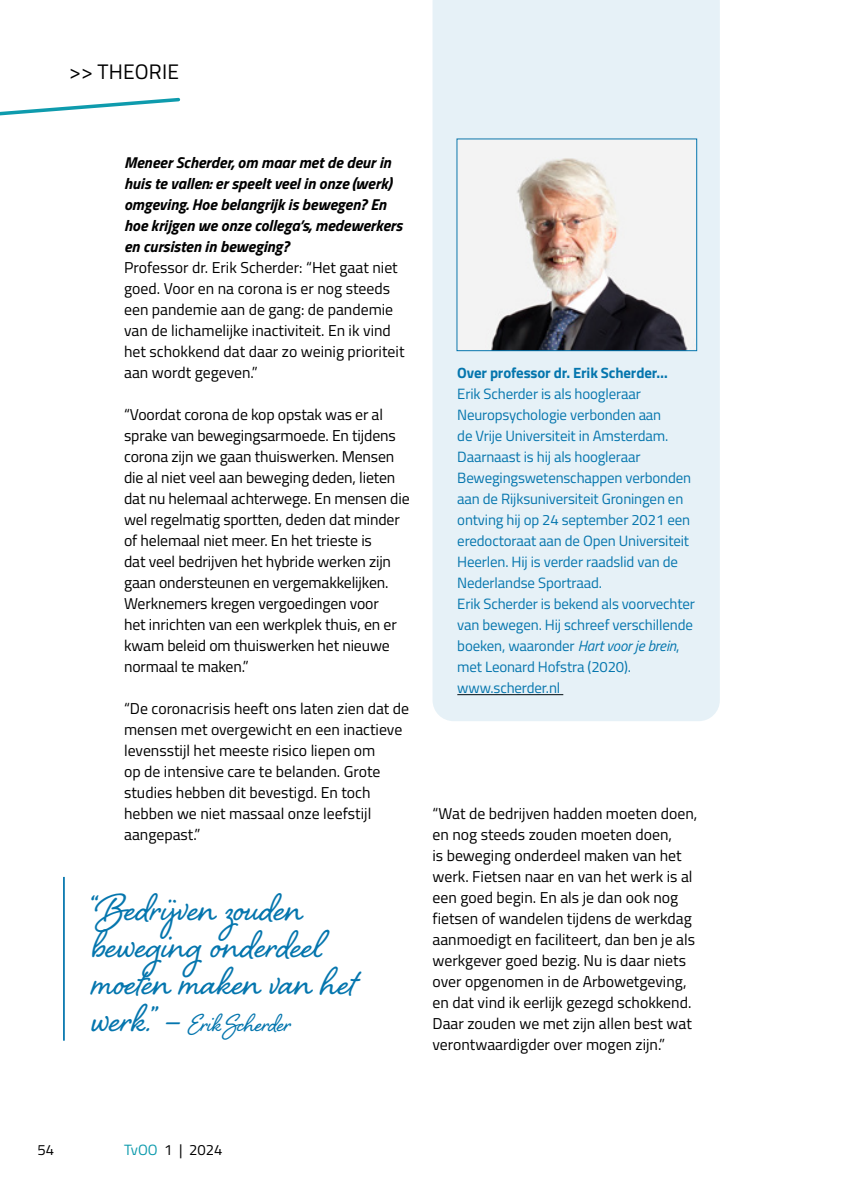
<style>
.page{position:relative;width:844px;height:1191px;background:#fff}
.page>*{position:absolute;margin:0;border:0;box-sizing:border-box;transform-origin:0 0}
.t1{font:49px/36.8px "Shelby";color:#0576ae}
.t2{font:31.5px "Shelby";letter-spacing:-.01em;color:#0576ae}
.t3{font:21px "Titillium Web";letter-spacing:.01em;color:#000}
.t4{font:15.75px/21px "Titillium Web";color:#000}
.t5{font:italic 700 15.75px/21px "Titillium Web";color:#000}
.t6{font:14.88px/21px "Titillium Web";letter-spacing:-.01em;color:#0576ae}
.t7{font:700 14.88px "Titillium Web";letter-spacing:-.01em;color:#0576ae}
.t8{font:14.88px "Titillium Web";color:#000}
.s1{font-size:49px}
.s2{font-style:italic}
.s3{color:#0e9bad}
</style>
<div class="page">
<svg style="left:0;top:97px;width:181px;height:19px"></svg>
<hr style="left:63px;top:877px;width:2px;height:163px;background:#0576ae">
<div style="left:432px;top:0;width:287px;height:721px;background:#e6f1f7"></div>
<img style="left:458px;top:141px;width:236px;height:208px">
<h3 class="t3" style="left:69px;top:56px;width:111px">&gt;&gt; THEORIE</h3>
<p class="t5" style="left:124px;top:151px;width:279px">Meneer Scherder, om maar met de deur in huis te vallen: er speelt veel in onze (werk) omgeving. Hoe belangrijk is bewegen? En hoe krijgen we onze collega’s, medewerkers en cursisten in beweging?</p>
<p class="t4" style="left:124px;top:256px;width:282px">Professor dr. Erik Scherder: “Het gaat niet goed. Voor en na corona is er nog steeds een pandemie aan de gang: de pandemie van de lichamelijke inactiviteit. En ik vind het schokkend dat daar zo weinig prioriteit aan wordt gegeven.”</p>
<p class="t4" style="left:124px;top:403px;width:287px">“Voordat corona de kop opstak was er al sprake van bewegingsarmoede. En tijdens corona zijn we gaan thuiswerken. Mensen die al niet veel aan beweging deden, lieten dat nu helemaal achterwege. En mensen die wel regelmatig sportten, deden dat minder of helemaal niet meer. En het trieste is<br>dat veel bedrijven het hybride werken zijn gaan ondersteunen en vergemakkelijken.<br>Werknemers kregen vergoedingen voor<br>het inrichten van een werkplek thuis, en er kwam beleid om thuiswerken het nieuwe normaal te maken.”</p>
<p class="t4" style="left:124px;top:697px;width:286px">“De coronacrisis heeft ons laten zien dat de mensen met overgewicht en een inactieve levensstijl het meeste risico liepen om<br>op de intensive care te belanden. Grote studies hebben dit bevestigd. En toch hebben we niet massaal onze leefstijl aangepast.”</p>
<h1 class="t1" style="left:91px;top:885px;width:266px">“Bedrijven zouden beweging onderdeel moeten maken van het</h1>
<h2 class="t2" style="left:91px;top:1001px;width:201px"><span class="s1">werk.” –</span> Erik Scherder</h2>
<p class="t7" style="left:457px;top:361px;width:212px">Over professor dr. Erik Scherder…</p>
<p class="t6" style="left:457px;top:383px;width:239px">Erik Scherder is als hoogleraar Neuropsychologie verbonden aan<br>de Vrije Universiteit in Amsterdam.<br>Daarnaast is hij als hoogleraar Bewegingswetenschappen verbonden aan de Rijksuniversiteit Groningen en ontving hij op 24 september 2021 een eredoctoraat aan de Open Universiteit Heerlen. Hij is verder raadslid van de Nederlandse Sportraad.<br>Erik Scherder is bekend als voorvechter van bewegen. Hij schreef verschillende boeken, waaronder <span class="s2">Hart voor je brein</span>, met Leonard Hofstra (2020). www.scherder.nl</p>
<p class="t4" style="left:432px;top:802px;width:266px">“Wat de bedrijven hadden moeten doen, en nog steeds zouden moeten doen,<br>is beweging onderdeel maken van het werk. Fietsen naar en van het werk is al een goed begin. En als je dan ook nog fietsen of wandelen tijdens de werkdag aanmoedigt en faciliteert, dan ben je als werkgever goed bezig. Nu is daar niets over opgenomen in de Arbowetgeving, en dat vind ik eerlijk gezegd schokkend.<br>Daar zouden we met zijn allen best wat verontwaardigder over mogen zijn.”</p>
<p class="t8" style="left:37px;top:1139px;width:18px">54</p>
<p class="t8" style="left:124px;top:1139px;width:100px"><span class="s3">TvOO</span> 1 | 2024</p>
</div>
